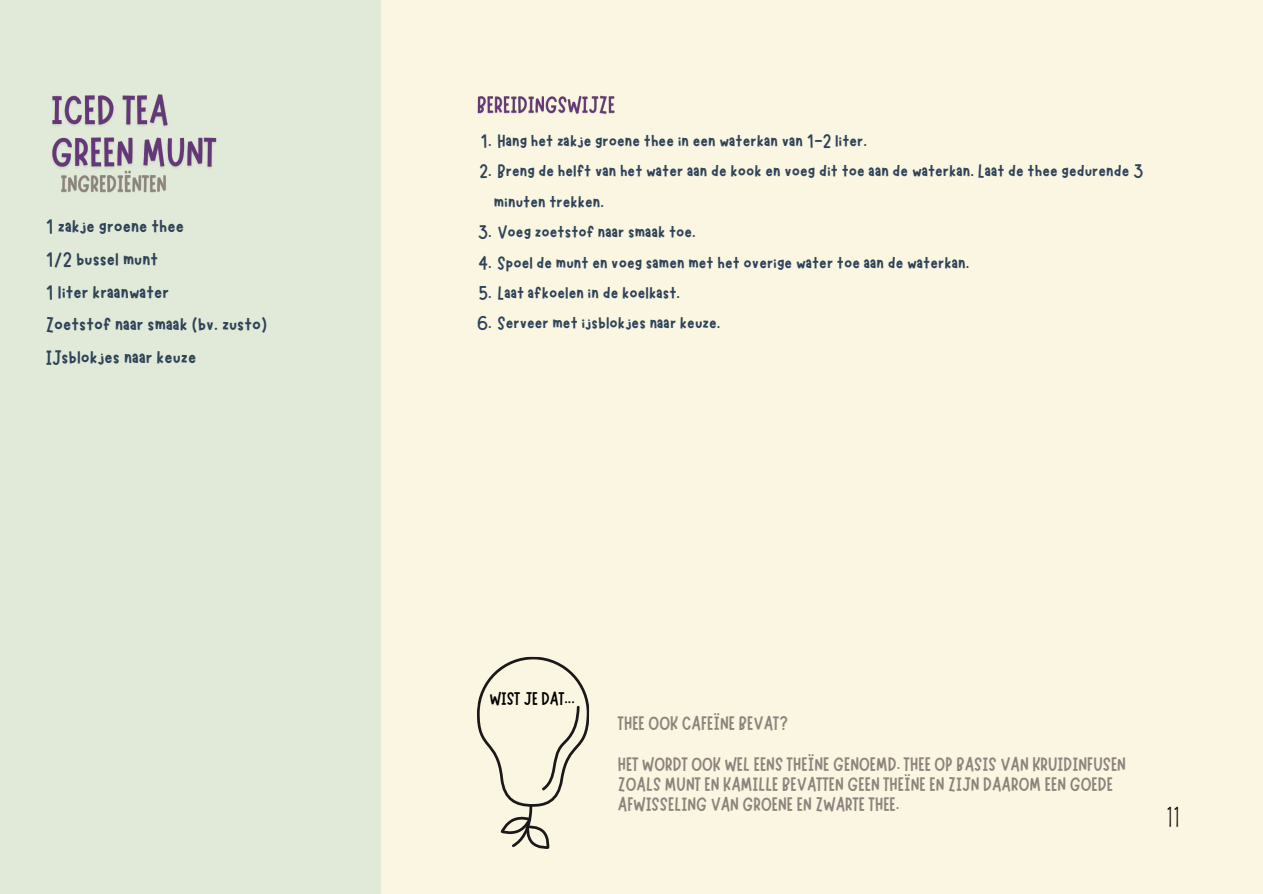
<style>
.page{position:relative;width:1263px;height:894px;background:#fff}
.page>*{position:absolute;margin:0;border:0;box-sizing:border-box;transform-origin:0 0}
.t1{font:25.5px "Pompiere";color:#000}
.t2{font:21px/32.7px "Marykate";color:#2f4359}
.t3{font:19.5px/30.3px "Marykate";color:#2f4359}
.t4{font:19.5px/20.2px "Marykate";color:#8d837c}
.t5{font:18.45px "Marykate";color:#000}
</style>
<div class="page">
<div style="left:0;top:0;width:1263px;height:893px;background:#faf6e2"></div>
<div style="left:0;top:0;width:380px;height:893px;background:#e1ead8"></div>
<img style="left:52px;top:94px;width:165px;height:75px">
<img style="left:61px;top:170px;width:105px;height:23px">
<svg style="left:477px;top:656px;width:113px;height:193px"></svg>
<img style="left:477px;top:95px;width:138px;height:19px">
<h3 class="t2" style="left:46px;top:208px;width:223px">1 zakje groene thee<br>1/2 bussel munt<br>1 liter kraanwater<br>Zoetstof naar smaak (bv. zusto)<br>IJsblokjes naar keuze</h3>
<p class="t3" style="left:480px;top:124px;width:388px">1. Hang het zakje groene thee in een waterkan van 1-2 liter.</p>
<p class="t3" style="left:494px;top:154px;width:651px;text-indent:-14px">2. Breng de helft van het water aan de kook en voeg dit toe aan de waterkan. Laat de thee gedurende 3 minuten trekken.</p>
<p class="t3" style="left:478px;top:215px;width:220px">3. Voeg zoetstof naar smaak toe.</p>
<p class="t3" style="left:478px;top:245px;width:493px">4. Spoel de munt en voeg samen met het overige water toe aan de waterkan.</p>
<h4 class="t3" style="left:478px;top:276px;width:203px">5. Laat afkoelen in de koelkast.</h4>
<h4 class="t3" style="left:477px;top:306px;width:245px">6. Serveer met ijsblokjes naar keuze.</h4>
<p class="t5" style="left:490px;top:686px;width:87px">WIST JE DAT...</p>
<p class="t4" style="left:618px;top:711px;width:172px">THEE OOK CAFEÏNE BEVAT?</p>
<p class="t4" style="left:618px;top:751px;width:510px">HET WORDT OOK WEL EENS THEÏNE GENOEMD. THEE OP BASIS VAN KRUIDINFUSEN<br>ZOALS MUNT EN KAMILLE BEVATTEN GEEN THEÏNE EN ZIJN DAAROM EEN GOEDE<br>AFWISSELING VAN GROENE EN ZWARTE THEE.</p>
<p class="t1" style="left:1166px;top:802px;width:16px">11</p>
</div>
